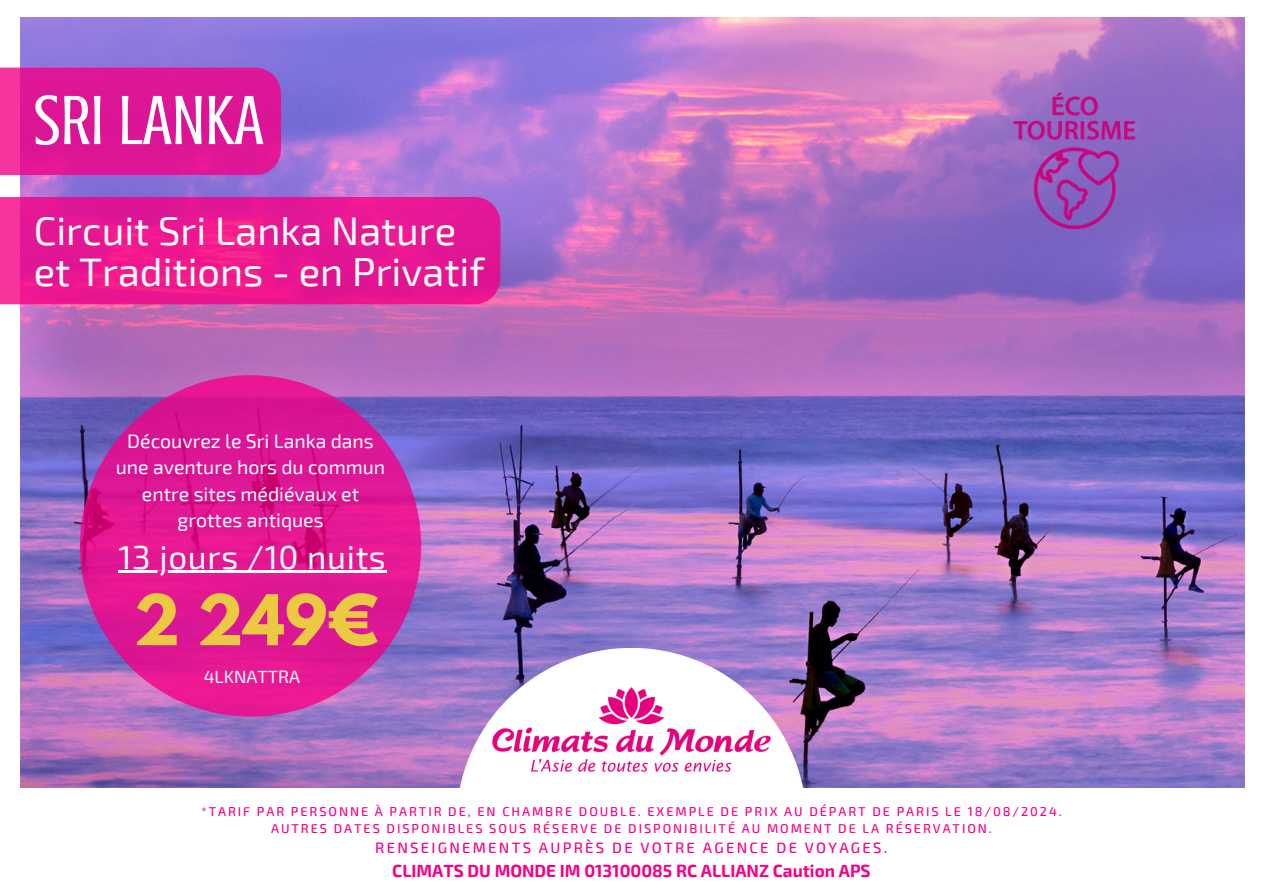
<style>
.page{position:relative;width:1263px;height:894px;background:#fff}
.page>*{position:absolute;margin:0;border:0;box-sizing:border-box;transform-origin:0 0}
.t1{font:71.7px "Crushed";color:#fff}
.t2{font:700 61.8px "League Spartan";color:#ebc943}
.t3{font:39.75px/40.5px "Exo 2";color:#fff}
.t4{font:33.15px "Exo 2";letter-spacing:.02em;color:#fff}
.t5{font:19.5px/26.5px "Exo 2";color:#fff;text-align:center}
.t6{font:17.7px "Exo 2";color:#fff}
.t7{font:700 17.25px "Exo 2";color:#f50086}
.t8{font:500 15px "Exo 2";letter-spacing:.15em;color:#f50086}
.t9{font:500 12.75px "Exo 2";letter-spacing:.15em;color:#f50086}
</style>
<div class="page">
<img style="left:21px;top:18px;width:1223px;height:769px">
<svg style="left:456px;top:647px;width:351px;height:140px"></svg>
<img style="left:473px;top:676px;width:317px;height:111px">
<svg style="left:0;top:68px;width:281px;height:107px"></svg>
<svg style="left:0;top:197px;width:500px;height:107px;fill:#e71793"></svg>
<svg style="left:80px;top:375px;width:341px;height:341px;fill:#dc1893"></svg>
<img style="left:984px;top:68px;width:190px;height:190px">
<hr style="left:118px;top:570px;width:268px;height:3px;background:#fff">
<p class="t1" style="left:34px;top:80px;width:231px">SRI LANKA</p>
<p class="t3" style="left:34px;top:209px;width:452px">Circuit Sri Lanka Nature et Traditions - en Privatif</p>
<h6 class="t5" style="left:116px;top:426px;width:271px">Découvrez le Sri Lanka dans une aventure hors du commun entre sites médiévaux et grottes antiques</h6>
<p class="t4" style="left:118px;top:535px;width:269px">13 jours /10 nuits</p>
<h5 class="t2" style="left:133px;top:589px;width:247px">2 249€</h5>
<h2 class="t6" style="left:204px;top:665px;width:98px">4LKNATTRA</h2>
<p class="t9" style="left:201px;top:802px;width:862px">*TARIF PAR PERSONNE À PARTIR DE, EN CHAMBRE DOUBLE. EXEMPLE DE PRIX AU DÉPART DE PARIS LE 18/08/2024.</p>
<h3 class="t9" style="left:271px;top:819px;width:722px">AUTRES DATES DISPONIBLES SOUS RÉSERVE DE DISPONIBILITÉ AU MOMENT DE LA RÉSERVATION.</h3>
<p class="t8" style="left:375px;top:837px;width:514px">RENSEIGNEMENTS AUPRÈS DE VOTRE AGENCE DE VOYAGES.</p>
<h4 class="t7" style="left:392px;top:859px;width:480px">CLIMATS DU MONDE IM 013100085 RC ALLIANZ Caution APS</h4>
</div>
